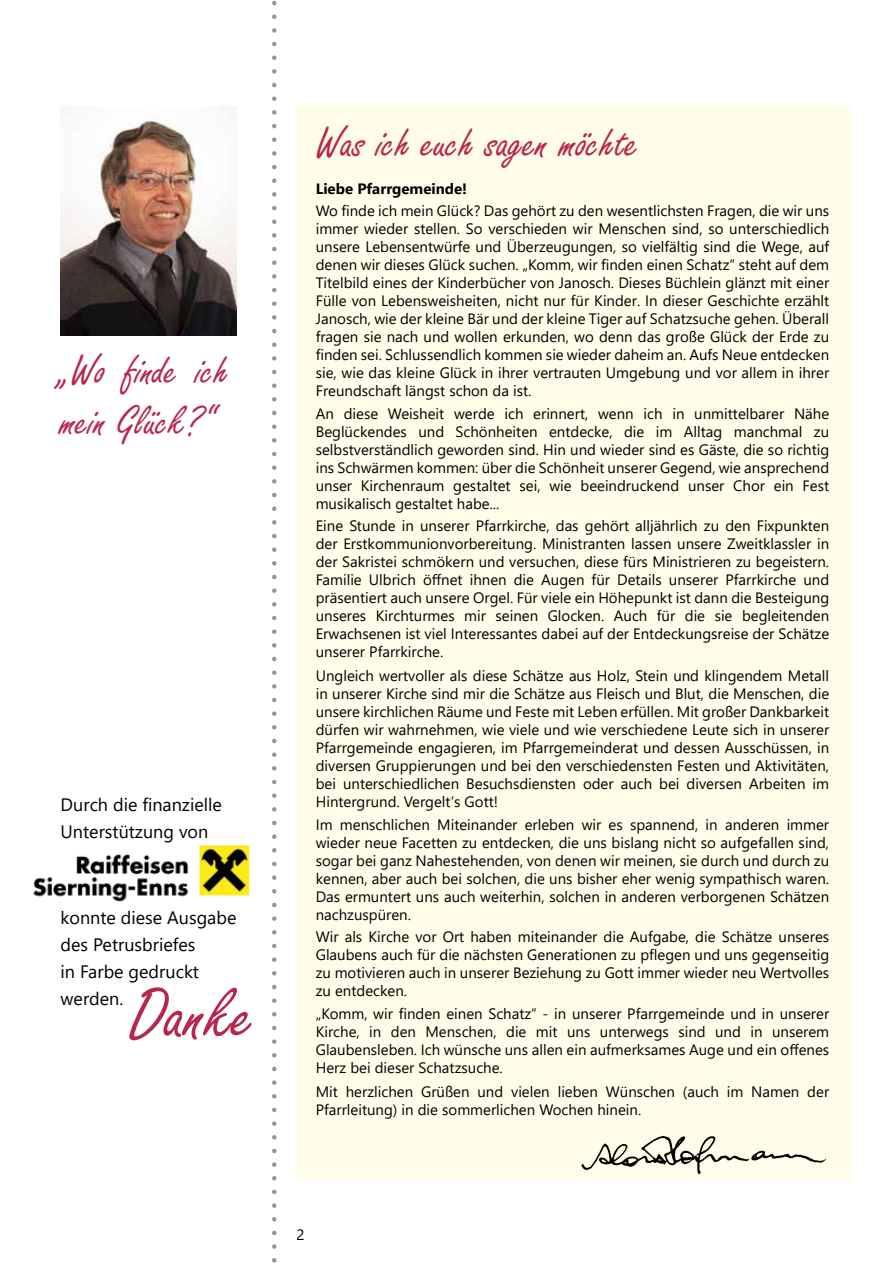
<style>
.page{position:relative;width:893px;height:1263px;background:#fff}
.page>*{position:absolute;margin:0;border:0;box-sizing:border-box;transform-origin:0 0}
.t1{font:78px "Freestyle Script";color:#b7274c}
.t2{font:46.5px "Freestyle Script";color:#b7274c}
.t3{font:45px/51px "Freestyle Script";color:#b7274c}
.t4{font:18px/27px "Segoe UI";color:#000}
.t5{font:15px/18px "Segoe UI";color:#000;text-align:justify}
.t6{font:700 15px "Segoe UI";color:#000}
</style>
<div class="page">
<svg style="left:272px;top:0;width:5px;height:1263px"></svg>
<div style="left:296px;top:106px;width:554px;height:1074px;background:#fffde9"></div>
<img style="left:581px;top:1135px;width:245px;height:40px">
<img style="left:33px;top:845px;width:217px;height:57px">
<img style="left:61px;top:120px;width:175px;height:215px">
<h3 class="t3" style="left:61px;top:346px;width:169px">„Wo finde ich mein Glück?“</h3>
<p class="t4" style="left:61px;top:790px;width:163px">Durch die finanzielle<br>Unterstützung von</p>
<p class="t4" style="left:61px;top:903px;width:177px">konnte diese Ausgabe des Petrusbriefes<br>in Farbe gedruckt werden.</p>
<h1 class="t1" style="left:130px;top:972px;width:127px">Danke</h1>
<h2 class="t2" style="left:316px;top:117px;width:325px">Was ich euch sagen möchte</h2>
<p class="t6" style="left:316px;top:174px;width:153px">Liebe Pfarrgemeinde!</p>
<p class="t5" style="left:316px;top:201px;width:515px">Wo finde ich mein Glück? Das gehört zu den wesentlichsten Fragen, die wir uns immer wieder stellen. So verschieden wir Menschen sind, so unterschiedlich unsere Lebensentwürfe und Überzeugungen, so vielfältig sind die Wege, auf denen wir dieses Glück suchen. „Komm, wir finden einen Schatz“ steht auf dem Titelbild eines der Kinderbücher von Janosch. Dieses Büchlein glänzt mit einer Fülle von Lebensweisheiten, nicht nur für Kinder. In dieser Geschichte erzählt Janosch, wie der kleine Bär und der kleine Tiger auf Schatzsuche gehen. Überall fragen sie nach und wollen erkunden, wo denn das große Glück der Erde zu finden sei. Schlussendlich kommen sie wieder daheim an. Aufs Neue entdecken sie, wie das kleine Glück in ihrer vertrauten Umgebung und vor allem in ihrer Freundschaft längst schon da ist.</p>
<p class="t5" style="left:316px;top:403px;width:515px">An diese Weisheit werde ich erinnert, wenn ich in unmittelbarer Nähe Beglückendes und Schönheiten entdecke, die im Alltag manchmal zu selbstverständlich geworden sind. Hin und wieder sind es Gäste, die so richtig ins Schwärmen kommen: über die Schönheit unserer Gegend, wie ansprechend unser Kirchenraum gestaltet sei, wie beeindruckend unser Chor ein Fest musikalisch gestaltet habe...</p>
<p class="t5" style="left:316px;top:516px;width:515px">Eine Stunde in unserer Pfarrkirche, das gehört alljährlich zu den Fixpunkten der Erstkommunionvorbereitung. Ministranten lassen unsere Zweitklassler in der Sakristei schmökern und versuchen, diese fürs Ministrieren zu begeistern.<br>Familie Ulbrich öffnet ihnen die Augen für Details unserer Pfarrkirche und präsentiert auch unsere Orgel. Für viele ein Höhepunkt ist dann die Besteigung unseres Kirchturmes mir seinen Glocken. Auch für die sie begleitenden Erwachsenen ist viel Interessantes dabei auf der Entdeckungsreise der Schätze unserer Pfarrkirche.</p>
<p class="t5" style="left:316px;top:666px;width:515px">Ungleich wertvoller als diese Schätze aus Holz, Stein und klingendem Metall in unserer Kirche sind mir die Schätze aus Fleisch und Blut, die Menschen, die unsere kirchlichen Räume und Feste mit Leben erfüllen. Mit großer Dankbarkeit dürfen wir wahrnehmen, wie viele und wie verschiedene Leute sich in unserer Pfarrgemeinde engagieren, im Pfarrgemeinderat und dessen Ausschüssen, in diversen Gruppierungen und bei den verschiedensten Festen und Aktivitäten, bei unterschiedlichen Besuchsdiensten oder auch bei diversen Arbeiten im Hintergrund. Vergelt‘s Gott!</p>
<p class="t5" style="left:316px;top:814px;width:515px">Im menschlichen Miteinander erleben wir es spannend, in anderen immer wieder neue Facetten zu entdecken, die uns bislang nicht so aufgefallen sind, sogar bei ganz Nahestehenden, von denen wir meinen, sie durch und durch zu kennen, aber auch bei solchen, die uns bisher eher wenig sympathisch waren.<br>Das ermuntert uns auch weiterhin, solchen in anderen verborgenen Schätzen nachzuspüren.</p>
<p class="t5" style="left:316px;top:927px;width:515px">Wir als Kirche vor Ort haben miteinander die Aufgabe, die Schätze unseres Glaubens auch für die nächsten Generationen zu pflegen und uns gegenseitig zu motivieren auch in unserer Beziehung zu Gott immer wieder neu Wertvolles zu entdecken.</p>
<p class="t5" style="left:316px;top:1003px;width:515px">„Komm, wir finden einen Schatz“ - in unserer Pfarrgemeinde und in unserer Kirche, in den Menschen, die mit uns unterwegs sind und in unserem Glaubensleben. Ich wünsche uns allen ein aufmerksames Auge und ein offenes Herz bei dieser Schatzsuche.</p>
<p class="t5" style="left:316px;top:1081px;width:515px">Mit herzlichen Grüßen und vielen lieben Wünschen (auch im Namen der<br>Pfarrleitung) in die sommerlichen Wochen hinein.</p>
<p class="t5" style="left:296px;top:1225px;width:10px">2</p>
</div>
